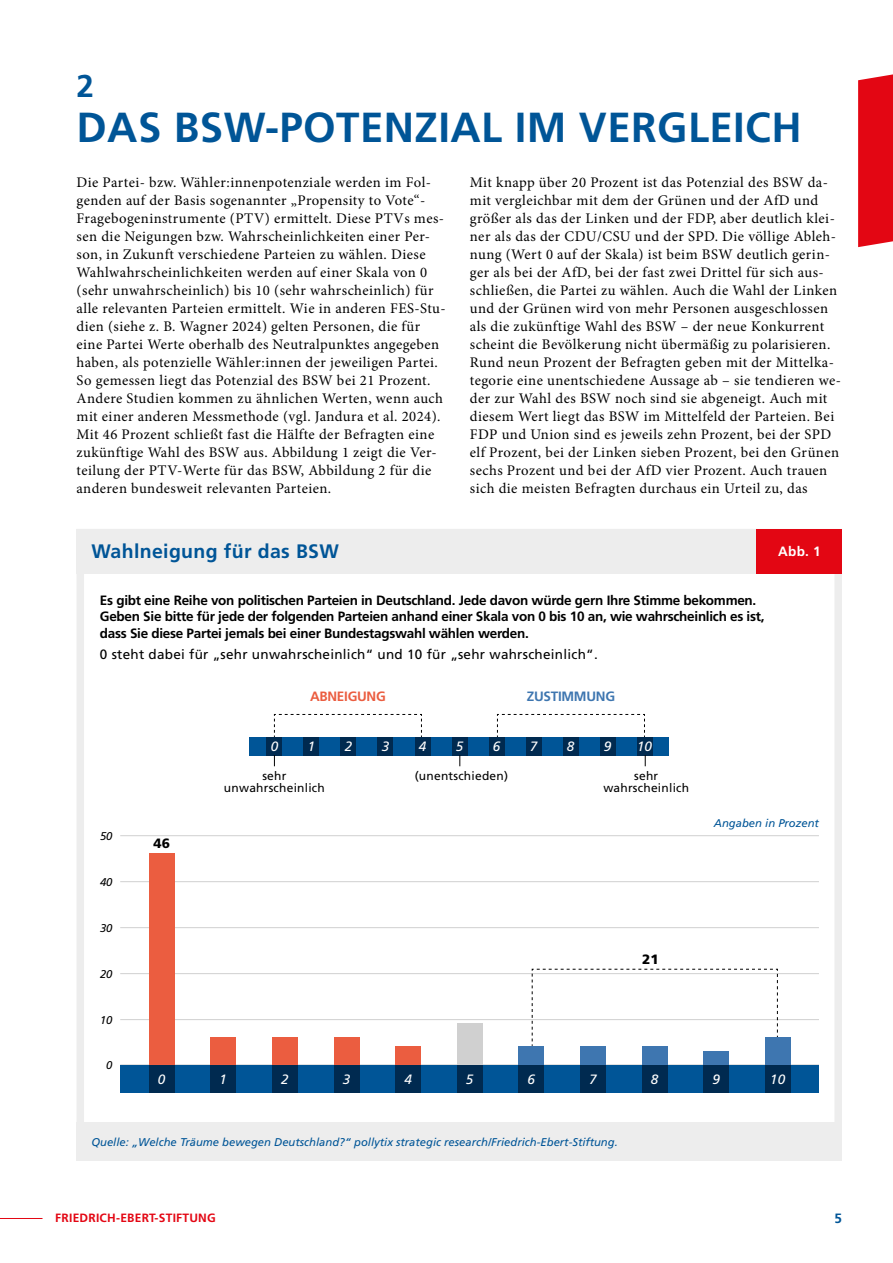
<style>
.page{position:relative;width:893px;height:1263px;background:#fff}
.page>*{position:absolute;margin:0;border:0;box-sizing:border-box;transform-origin:0 0}
.h2_-_im_IVZ_verschachtelt{font:700 42px "Frutiger LT Pro";letter-spacing:.01em;color:#005597}
.h2_-_im_IVZ_verschachtelt-2{font:700 31.5px "Frutiger LT Pro";color:#005597}
.Infografik_-_Titel{font:700 19.5px "Frutiger LT Pro";letter-spacing:.02em;color:#005597}
.p_Fließtext_ohne_Einzug{font:14.7px/18px "Minion Pro";letter-spacing:.03em;color:#000}
.t1{font:700 13.5px/16.5px "Frutiger LT Pro";letter-spacing:-.02em;color:#000}
.t2{font:13.5px "Frutiger LT Pro";letter-spacing:.02em;color:#000}
.t3{font:italic 13.5px "Frutiger LT Pro";color:#fff}
.t4{font:700 13.5px "Frutiger LT Pro";letter-spacing:-.02em;color:#3e76b0}
.t5{font:700 13.5px "Frutiger LT Pro";letter-spacing:-.02em;color:#eb5d40}
.Infografik_-_Abb-Nr{font:700 13.5px "Frutiger LT Pro";color:#fff}
.t6{font:900 13.5px "Frutiger LT Pro";color:#000}
.t7{font:700 13.5px "Frutiger LT Pro";color:#005597}
.t8{font:12px/12px "Frutiger LT Pro";letter-spacing:.02em;color:#000;text-align:center}
.t9{font:700 12px "Frutiger LT Pro";letter-spacing:.02em;color:#e30613}
.Infografik_-_Quelle_-_blau_kursiv{font:italic 11.25px "Frutiger LT Pro";color:#005597}
.t10{font:italic 11.25px "Frutiger LT Pro";color:#000}
</style>
<div class="page">
<hr style="left:0;top:1218px;width:43px;height:1px;background:#e30613">
<div style="left:858px;top:74px;width:35px;height:173px;background:#e30613"></div>
<div style="left:77px;top:529px;width:765px;height:630px;background:#fff;border:8px solid #ededed"></div>
<div style="left:77px;top:529px;width:765px;height:44px;background:#ededed"></div>
<div style="left:757px;top:529px;width:85px;height:44px;background:#e30613"></div>
<div style="left:77px;top:1122px;width:765px;height:39px;background:#ededed"></div>
<svg style="left:120px;top:714px;width:699px;height:379px"></svg>
<hr style="left:120px;top:1019px;width:699px;height:1px;background:#d0d0d0">
<hr style="left:120px;top:973px;width:699px;height:1px;background:#d0d0d0">
<hr style="left:120px;top:927px;width:699px;height:1px;background:#d0d0d0">
<hr style="left:120px;top:881px;width:699px;height:1px;background:#d0d0d0">
<hr style="left:120px;top:835px;width:699px;height:1px;background:#d0d0d0">
<div style="left:120px;top:1065px;width:699px;height:27px;background:#005597"></div>
<div style="left:149px;top:1065px;width:25px;height:27px;background:#002a50"></div>
<div style="left:211px;top:1065px;width:25px;height:27px;background:#002a50"></div>
<div style="left:272px;top:1065px;width:26px;height:27px;background:#002a50"></div>
<div style="left:334px;top:1065px;width:25px;height:27px;background:#002a50"></div>
<div style="left:395px;top:1065px;width:26px;height:27px;background:#002a50"></div>
<div style="left:457px;top:1065px;width:25px;height:27px;background:#002a50"></div>
<div style="left:519px;top:1065px;width:25px;height:27px;background:#002a50"></div>
<div style="left:580px;top:1065px;width:26px;height:27px;background:#002a50"></div>
<div style="left:642px;top:1065px;width:25px;height:27px;background:#002a50"></div>
<div style="left:703px;top:1065px;width:26px;height:27px;background:#002a50"></div>
<div style="left:765px;top:1065px;width:25px;height:27px;background:#002a50"></div>
<div style="left:250px;top:737px;width:419px;height:18px;background:#005597"></div>
<div style="left:267px;top:737px;width:15px;height:18px;background:#002a50"></div>
<div style="left:304px;top:737px;width:15px;height:18px;background:#002a50"></div>
<div style="left:341px;top:737px;width:15px;height:18px;background:#002a50"></div>
<div style="left:378px;top:737px;width:15px;height:18px;background:#002a50"></div>
<div style="left:415px;top:737px;width:15px;height:18px;background:#002a50"></div>
<div style="left:452px;top:737px;width:15px;height:18px;background:#002a50"></div>
<div style="left:489px;top:737px;width:15px;height:18px;background:#002a50"></div>
<div style="left:526px;top:737px;width:15px;height:18px;background:#002a50"></div>
<div style="left:563px;top:737px;width:15px;height:18px;background:#002a50"></div>
<div style="left:600px;top:737px;width:15px;height:18px;background:#002a50"></div>
<div style="left:637px;top:737px;width:15px;height:18px;background:#002a50"></div>
<svg style="left:274px;top:714px;width:148px;height:24px"></svg>
<svg style="left:497px;top:714px;width:148px;height:24px"></svg>
<svg style="left:531px;top:968px;width:247px;height:78px"></svg>
<div style="left:149px;top:854px;width:25px;height:211px;background:#eb5d40"></div>
<div style="left:211px;top:1037px;width:25px;height:28px;background:#eb5d40"></div>
<div style="left:272px;top:1037px;width:26px;height:28px;background:#eb5d40"></div>
<div style="left:334px;top:1037px;width:25px;height:28px;background:#eb5d40"></div>
<div style="left:395px;top:1046px;width:26px;height:19px;background:#eb5d40"></div>
<div style="left:457px;top:1023px;width:25px;height:42px;background:#d0d0d0"></div>
<div style="left:519px;top:1046px;width:25px;height:19px;background:#3e76b0"></div>
<div style="left:580px;top:1046px;width:26px;height:19px;background:#3e76b0"></div>
<div style="left:642px;top:1046px;width:25px;height:19px;background:#3e76b0"></div>
<div style="left:703px;top:1051px;width:26px;height:14px;background:#3e76b0"></div>
<div style="left:765px;top:1037px;width:25px;height:28px;background:#3e76b0"></div>
<h2 class="h2_-_im_IVZ_verschachtelt-2" style="left:77px;top:67px;width:19px">2</h2>
<h2 class="h2_-_im_IVZ_verschachtelt" style="left:77px;top:102px;width:727px">DAS BSW-POTENZIAL IM VERGLEICH</h2>
<p class="p_Fließtext_ohne_Einzug" style="left:77px;top:173px;width:371px">Die Partei- bzw. Wähler:innenpotenziale werden im Fol&shy;genden auf der Basis sogenannter „Propensity to Vote“- Fragebogeninstrumente (PTV) ermittelt. Diese PTVs mes&shy;sen die Neigungen bzw. Wahrscheinlichkeiten einer Per&shy;son, in Zukunft verschiedene Parteien zu wählen. Diese Wahlwahrscheinlichkeiten werden auf einer Skala von 0 (sehr unwahrscheinlich) bis 10 (sehr wahrscheinlich) für alle relevanten Parteien ermittelt. Wie in anderen FES-Stu&shy;dien (siehe z. B. Wagner 2024) gelten Personen, die für eine Partei Werte oberhalb des Neutralpunktes angegeben haben, als potenzielle Wähler:innen der jeweiligen Partei.<br>So gemessen liegt das Potenzial des BSW bei 21 Prozent.<br>Andere Studien kommen zu ähnlichen Werten, wenn auch mit einer anderen Messmethode (vgl. Jandura et al. 2024).<br>Mit 46 Prozent schließt fast die Hälfte der Befragten eine zukünftige Wahl des BSW aus. Abbildung 1 zeigt die Ver&shy;teilung der PTV-Werte für das BSW, Abbildung 2 für die anderen bundesweit relevanten Parteien.</p>
<p class="p_Fließtext_ohne_Einzug" style="left:470px;top:173px;width:373px">Mit knapp über 20 Prozent ist das Potenzial des BSW da&shy;mit vergleichbar mit dem der Grünen und der AfD und größer als das der Linken und der FDP, aber deutlich klei&shy;ner als das der CDU/CSU und der SPD. Die völlige Ableh&shy;nung (Wert 0 auf der Skala) ist beim BSW deutlich gerin&shy;ger als bei der AfD, bei der fast zwei Drittel für sich aus&shy;schließen, die Partei zu wählen. Auch die Wahl der Linken und der Grünen wird von mehr Personen ausgeschlossen als die zukünftige Wahl des BSW – der neue Konkurrent scheint die Bevölkerung nicht übermäßig zu polarisieren.<br>Rund neun Prozent der Befragten geben mit der Mittelka&shy;tegorie eine unentschiedene Aussage ab – sie tendieren we&shy;der zur Wahl des BSW noch sind sie abgeneigt. Auch mit diesem Wert liegt das BSW im Mittelfeld der Parteien. Bei FDP und Union sind es jeweils zehn Prozent, bei der SPD elf Prozent, bei der Linken sieben Prozent, bei den Grünen sechs Prozent und bei der AfD vier Prozent. Auch trauen sich die meisten Befragten durchaus ein Urteil zu, das</p>
<p class="Infografik_-_Titel" style="left:91px;top:540px;width:249px">Wahlneigung für das BSW</p>
<p class="Infografik_-_Abb-Nr" style="left:778px;top:543px;width:44px">Abb. 1</p>
<p class="t1" style="left:100px;top:592px;width:666px">Es gibt eine Reihe von politischen Parteien in Deutschland. Jede davon würde gern Ihre Stimme bekommen.<br>Geben Sie bitte für jede der folgenden Parteien anhand einer Skala von 0 bis 10 an, wie wahrscheinlich es ist, dass Sie diese Partei jemals bei einer Bundestagswahl wählen werden.</p>
<p class="t2" style="left:100px;top:646px;width:499px">0 steht dabei für „sehr unwahrscheinlich“ und 10 für „sehr wahrscheinlich“.</p>
<p class="t5" style="left:310px;top:689px;width:77px">ABNEIGUNG</p>
<p class="t4" style="left:527px;top:689px;width:90px">ZUSTIMMUNG</p>
<p class="t10" style="left:100px;top:829px;width:14px">50</p>
<p class="t10" style="left:100px;top:875px;width:14px">40</p>
<p class="t10" style="left:100px;top:921px;width:14px">30</p>
<p class="t10" style="left:100px;top:967px;width:14px">20</p>
<p class="t10" style="left:100px;top:1013px;width:14px">10</p>
<p class="t10" style="left:106px;top:1059px;width:8px">0</p>
<p class="t6" style="left:153px;top:835px;width:18px">46</p>
<p class="t3" style="left:271px;top:738px;width:9px">0</p>
<p class="t3" style="left:308px;top:738px;width:9px">1</p>
<p class="t3" style="left:345px;top:738px;width:9px">2</p>
<p class="t3" style="left:382px;top:738px;width:9px">3</p>
<p class="t3" style="left:419px;top:738px;width:9px">4</p>
<p class="t3" style="left:456px;top:738px;width:9px">5</p>
<p class="t3" style="left:493px;top:738px;width:9px">6</p>
<p class="t3" style="left:530px;top:738px;width:9px">7</p>
<p class="t3" style="left:567px;top:738px;width:9px">8</p>
<p class="t3" style="left:604px;top:738px;width:9px">9</p>
<p class="t3" style="left:637px;top:738px;width:17px">10</p>
<p class="t8" style="left:224px;top:769px;width:102px">sehr unwahrscheinlich</p>
<p class="t8" style="left:415px;top:769px;width:95px">(unentschieden)</p>
<p class="t8" style="left:603px;top:769px;width:87px">sehr wahrscheinlich</p>
<p class="Infografik_-_Quelle_-_blau_kursiv" style="left:714px;top:816px;width:107px">Angaben in Prozent</p>
<p class="t6" style="left:642px;top:951px;width:18px">21</p>
<p class="t3" style="left:158px;top:1071px;width:9px">0</p>
<p class="t3" style="left:220px;top:1071px;width:9px">1</p>
<p class="t3" style="left:281px;top:1071px;width:9px">2</p>
<p class="t3" style="left:343px;top:1071px;width:9px">3</p>
<p class="t3" style="left:404px;top:1071px;width:9px">4</p>
<p class="t3" style="left:466px;top:1071px;width:9px">5</p>
<p class="t3" style="left:528px;top:1071px;width:9px">6</p>
<p class="t3" style="left:589px;top:1071px;width:9px">7</p>
<p class="t3" style="left:651px;top:1071px;width:9px">8</p>
<p class="t3" style="left:712px;top:1071px;width:9px">9</p>
<p class="t3" style="left:770px;top:1071px;width:17px">10</p>
<p class="Infografik_-_Quelle_-_blau_kursiv" style="left:91px;top:1135px;width:528px">Quelle: „Welche Träume bewegen Deutschland?“ pollytix strategic research/Friedrich-Ebert-Stiftung.</p>
<p class="t9" style="left:55px;top:1210px;width:162px">FRIEDRICH-EBERT-STIFTUNG</p>
<p class="t7" style="left:834px;top:1210px;width:9px">5</p>
</div>
